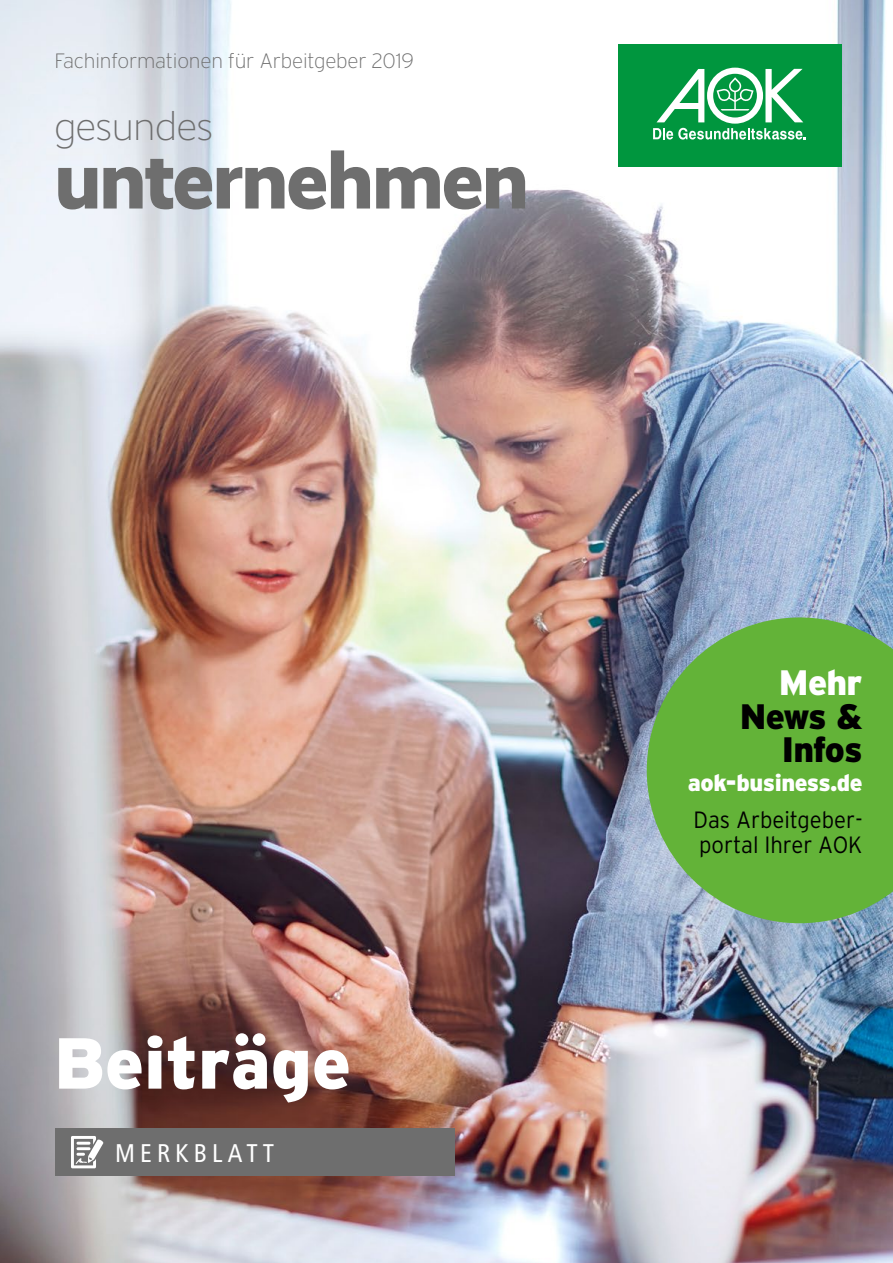
<style>
.page{position:relative;width:893px;height:1263px;background:#fff}
.page>*{position:absolute;margin:0;border:0;box-sizing:border-box;transform-origin:0 0}
.t1{font:800 81.75px "Realist";letter-spacing:-.02em;color:#6e6e6e}
.t2{font:900 72px "Interstate";color:#fff}
.t3{font:300 40.95px "Realist";letter-spacing:-.01em;color:#6e6e6e}
.t4{font:900 35.25px/33.3px "Interstate";letter-spacing:-.035em;color:#000;text-align:right}
.t5{font:900 35.25px "Interstate";color:#fff}
.t6{font:condensed 25.5px "Frutiger LT Pro";letter-spacing:.2em;color:#fff}
.t7{font:300 23.55px/25.5px "Interstate";color:#000;scale:.94 1}
.t8{font:900 23.55px "Interstate";letter-spacing:-.02em;color:#fff}
.t9{font:200 20.7px "Impulse Interstate";letter-spacing:-.01em;color:#6e6e6e}
</style>
<div class="page">
<img style="left:0;top:0;width:893px;height:1263px">
<div style="left:618px;top:45px;width:223px;height:122px;background:#00963e"></div>
<svg style="left:653px;top:68px;width:153px;height:72px"></svg>
<svg style="left:647px;top:617px;width:246px;height:306px;background:#69af4d"></svg>
<div style="left:55px;top:1128px;width:400px;height:48px;background:#6e6e6e"></div>
<svg style="left:71px;top:1136px;width:32px;height:32px"></svg>
<p class="t9" style="left:54px;top:49px;width:361px">Fachinformationen für Arbeitgeber 2019</p>
<h3 class="t3" style="left:54px;top:103px;width:160px">gesundes</h3>
<h1 class="t1" style="left:54px;top:132px;width:476px">unternehmen</h1>
<h2 class="t2" style="left:54px;top:1019px;width:299px">Beiträge</h2>
<p class="t6" style="left:115px;top:1139px;width:160px">MERKBLATT</p>
<h3 class="t5" style="left:779px;top:661px;width:85px">Mehr</h3>
<h3 class="t4" style="left:740px;top:699px;width:124px">News &amp;<br>Infos</h3>
<p class="t8" style="left:688px;top:769px;width:176px">aok-business.de</p>
<p class="t7" style="left:693px;top:807px;width:181px">Das Arbeitgeber&shy;portal Ihrer AOK</p>
</div>
